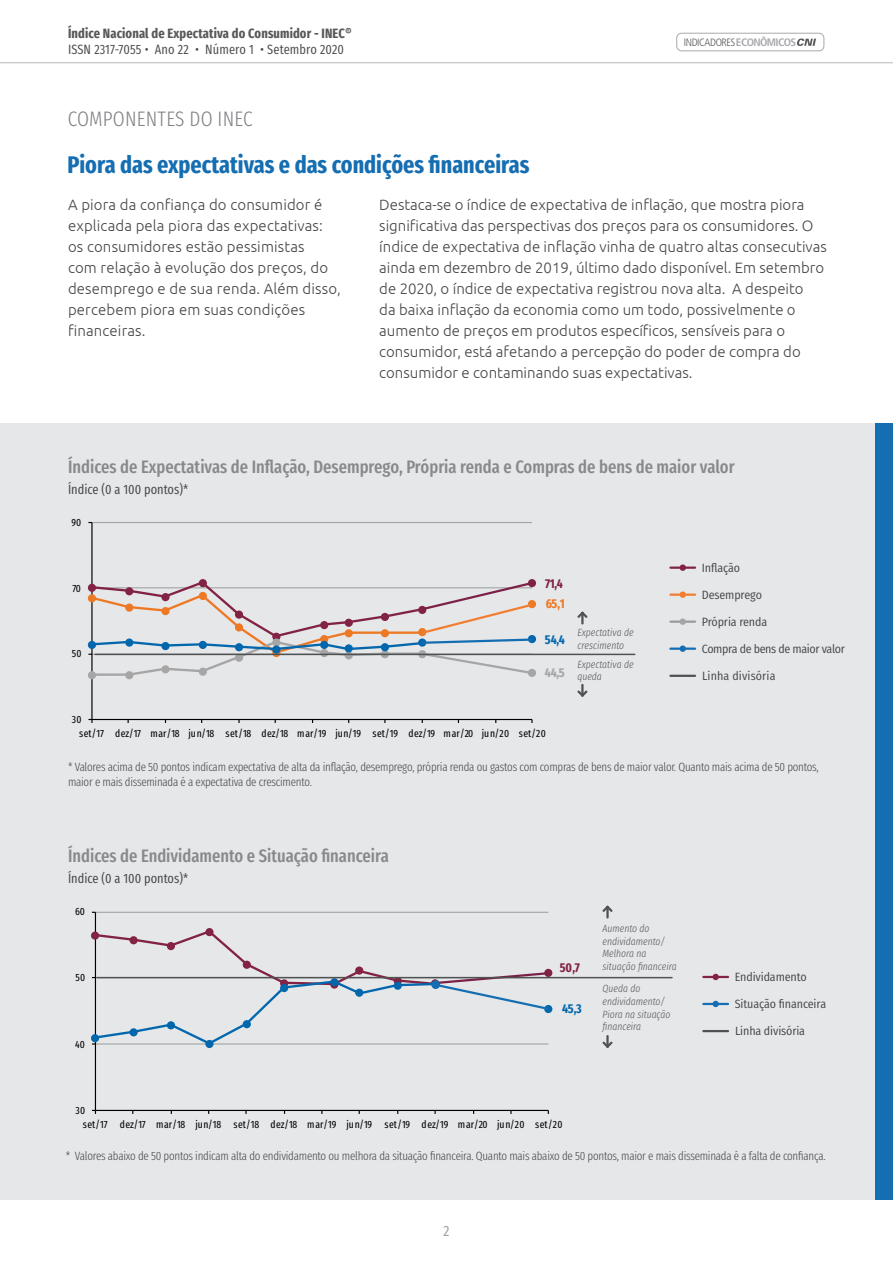
<style>
.page{position:relative;width:893px;height:1263px;background:#fff}
.page>*{position:absolute;margin:0;border:0;box-sizing:border-box;transform-origin:0 0}
.Titulo_da_capa{font:700 24px "Fira Sans Compressed";color:#156eb1}
.t1{font:300 21px "Fira Sans Compressed";letter-spacing:.01em;color:#808285}
.Titulo_do_grafico{font:500 18px "Fira Sans Compressed";color:#87898c}
.Texto_corrido{font:300 15px/21px "Ubuntu";color:#454647}
.t2{font:15px "Fira Sans Compressed";color:#454647}
.t3{font:700 13.5px "Fira Sans Compressed";letter-spacing:.01em;color:#57585a}
.t4{font:13.5px "Fira Sans Compressed";letter-spacing:.01em;color:#4b4c4d}
.Titulo_do_grafico-2{font:13.5px "Fira Sans Compressed";color:#454647}
.t5{font:700 12.75px/20.7px "Fira Sans Compressed";color:#822344}
.t6{font:700 12.75px "Fira Sans Compressed";color:#0367ad}
.t7{font:700 12.75px "Fira Sans Compressed";color:#a5a5a5}
.t8{font:300 12px/15px "Fira Sans Compressed";letter-spacing:-.02em;color:#454647}
.Grafico_legenda{font:12px "Fira Sans Condensed";letter-spacing:-.01em;color:#454647}
.Grafico_legenda-2{font:12px "Fira Sans Condensed";letter-spacing:-.03em;color:#454647}
.Grafico_legenda-3{font:12px "Fira Sans Condensed";letter-spacing:.01em;color:#454647}
.t9{font:300 condensed 10.65px "Frutiger LT Pro";letter-spacing:-.035em;color:#57585a}
.t10{font:10.5px "Fira Sans Compressed";letter-spacing:-.01em;color:#000}
.t11{font:italic 300 10.5px/12.6px "Fira Sans Compressed";color:#57585a}
.s1{font-weight:700;font-size:10.8px;color:#a8a9ad}
.s2{color:#ed7924}
</style>
<div class="page">
<hr style="left:0;top:62px;width:893px;height:1px;background:#808285">
<div style="left:676px;top:33px;width:148px;height:18px;border:1px solid #a8a9ad;border-radius:5px"></div>
<svg style="left:797px;top:39px;width:19px;height:7px"></svg>
<div style="left:0;top:423px;width:893px;height:776px;background:#e6e7e9"></div>
<div style="left:876px;top:423px;width:17px;height:776px;background:#156eb1"></div>
<hr style="left:703px;top:976px;width:25px;height:2px;background:#822344">
<div style="left:712px;top:974px;width:7px;height:6px;background:#822344;border-radius:50%"></div>
<hr style="left:703px;top:1003px;width:25px;height:2px;background:#156eb1">
<div style="left:712px;top:1001px;width:7px;height:6px;background:#156eb1;border-radius:50%"></div>
<hr style="left:703px;top:1030px;width:25px;height:2px;background:#4f5252">
<hr style="left:670px;top:566px;width:25px;height:3px;background:#822344">
<div style="left:680px;top:564px;width:6px;height:7px;background:#822344;border-radius:50%"></div>
<hr style="left:670px;top:593px;width:25px;height:3px;background:#f27e31">
<div style="left:680px;top:591px;width:6px;height:7px;background:#f27e31;border-radius:50%"></div>
<hr style="left:670px;top:620px;width:25px;height:3px;background:#989b9c">
<div style="left:680px;top:618px;width:6px;height:7px;background:#a5a5a5;border-radius:50%"></div>
<hr style="left:670px;top:647px;width:25px;height:3px;background:#156eb1">
<div style="left:680px;top:645px;width:6px;height:7px;background:#156eb1;border-radius:50%"></div>
<hr style="left:670px;top:675px;width:25px;height:2px;background:#4f5252">
<svg style="left:602px;top:1035px;width:11px;height:13px"></svg>
<svg style="left:602px;top:906px;width:11px;height:12px"></svg>
<hr style="left:92px;top:522px;width:440px;height:1px;background:#a6a6a6">
<hr style="left:91px;top:522px;width:2px;height:197px;background:#000">
<hr style="left:92px;top:719px;width:440px;height:1px;background:#000">
<svg style="left:88px;top:719px;width:5px;height:4px"></svg>
<div style="left:88px;top:671px;width:8px;height:8px;background:#a6a6a6;border-radius:50%"></div>
<div style="left:125px;top:671px;width:8px;height:8px;background:#a6a6a6;border-radius:50%"></div>
<svg style="left:88px;top:580px;width:448px;height:97px"></svg>
<hr style="left:95px;top:654px;width:540px;height:1px;background:#4f5252">
<svg style="left:577px;top:684px;width:10px;height:13px"></svg>
<svg style="left:577px;top:612px;width:10px;height:12px"></svg>
<hr style="left:95px;top:912px;width:453px;height:1px;background:#a6a6a6">
<hr style="left:95px;top:912px;width:1px;height:198px;background:#000">
<hr style="left:95px;top:1110px;width:453px;height:1px;background:#000">
<div style="left:544px;top:969px;width:8px;height:8px;background:#822344;border-radius:50%"></div>
<svg style="left:205px;top:1040px;width:9px;height:8px"></svg>
<div style="left:544px;top:1005px;width:8px;height:8px;background:#0367ad;border-radius:50%"></div>
<svg style="left:92px;top:929px;width:459px;height:117px"></svg>
<hr style="left:97px;top:977px;width:575px;height:1px;background:#4f5252">
<div style="left:431px;top:980px;width:9px;height:9px;background:#146eb2;border-radius:50%"></div>
<p class="t3" style="left:68px;top:22px;width:285px">Índice Nacional de Expectativa do Consumidor - INEC<sup>®</sup></p>
<p class="t4" style="left:68px;top:39px;width:278px">ISSN 2317-7055 • Ano 22 • Número 1 • Setembro 2020</p>
<p class="t9" style="left:684px;top:36px;width:114px">INDICADORES<span class="s1">ECONÔMICOS</span></p>
<p class="t1" style="left:68px;top:104px;width:187px">COMPONENTES DO INEC</p>
<p class="Titulo_da_capa" style="left:68px;top:145px;width:463px">Piora das expectativas e das condições financeiras</p>
<p class="Texto_corrido" style="left:68px;top:194px;width:274px">A piora da confiança do consumidor é explicada pela piora das expectativas: os consumidores estão pessimistas<br>com relação à evolução dos preços, do desemprego e de sua renda. Além disso, percebem piora em suas condições financeiras.</p>
<p class="Texto_corrido" style="left:379px;top:194px;width:449px">Destaca-se o índice de expectativa de inflação, que mostra piora significativa das perspectivas dos preços para os consumidores. O índice de expectativa de inflação vinha de quatro altas consecutivas ainda em dezembro de 2019, último dado disponível. Em setembro de 2020, o índice de expectativa registrou nova alta. A despeito<br>da baixa inflação da economia como um todo, possivelmente o aumento de preços em produtos específicos, sensíveis para o consumidor, está afetando a percepção do poder de compra do consumidor e contaminando suas expectativas.</p>
<p class="Titulo_do_grafico" style="left:68px;top:452px;width:668px">Índices de Expectativas de Inflação, Desemprego, Própria renda e Compras de bens de maior valor</p>
<p class="Titulo_do_grafico-2" style="left:68px;top:479px;width:122px">Índice (0 a 100 pontos)*</p>
<p class="t10" style="left:72px;top:514px;width:11px">90</p>
<p class="t10" style="left:72px;top:580px;width:10px">70</p>
<p class="t10" style="left:72px;top:646px;width:11px">50</p>
<p class="t5" style="left:545px;top:572px;width:21px">71,4<br><span class="s2">65,1</span></p>
<p class="t6" style="left:545px;top:629px;width:22px">54,4</p>
<p class="t7" style="left:545px;top:661px;width:21px">44,5</p>
<p class="t11" style="left:577px;top:626px;width:58px">Expectativa de</p>
<p class="t11" style="left:577px;top:639px;width:48px">crescimento</p>
<p class="t11" style="left:577px;top:658px;width:58px">Expectativa de</p>
<p class="t11" style="left:577px;top:670px;width:26px">queda</p>
<p class="t10" style="left:72px;top:712px;width:11px">30</p>
<p class="t10" style="left:79px;top:725px;width:468px">set/17 dez/17 mar/18 jun/18 set/18 dez/18 mar/19 jun/19 set/19 dez/19 mar/20 jun/20 set/20</p>
<p class="Grafico_legenda" style="left:702px;top:559px;width:40px">Inflação</p>
<p class="Grafico_legenda" style="left:702px;top:586px;width:62px">Desemprego</p>
<p class="Grafico_legenda" style="left:702px;top:613px;width:67px">Própria renda</p>
<p class="Grafico_legenda-2" style="left:702px;top:640px;width:145px">Compra de bens de maior valor</p>
<p class="Grafico_legenda-3" style="left:702px;top:667px;width:75px">Linha divisória</p>
<p class="t8" style="left:68px;top:760px;width:752px">* Valores acima de 50 pontos indicam expectativa de alta da inflação, desemprego, própria renda ou gastos com compras de bens de maior valor. Quanto mais acima de 50 pontos, maior e mais disseminada é a expectativa de crescimento.</p>
<p class="Titulo_do_grafico" style="left:68px;top:841px;width:322px">Índices de Endividamento e Situação financeira</p>
<p class="Titulo_do_grafico-2" style="left:68px;top:868px;width:122px">Índice (0 a 100 pontos)*</p>
<p class="t10" style="left:75px;top:904px;width:11px">60</p>
<p class="t10" style="left:76px;top:970px;width:11px">50</p>
<p class="t10" style="left:75px;top:1036px;width:11px">40</p>
<p class="t5" style="left:560px;top:956px;width:22px">50,7</p>
<p class="t6" style="left:562px;top:998px;width:21px">45,3</p>
<p class="t11" style="left:603px;top:922px;width:76px">Aumento do endividamento/<br>Melhora na situação financeira</p>
<p class="t11" style="left:603px;top:982px;width:69px">Queda do endividamento/<br>Piora na situação financeira</p>
<p class="t10" style="left:76px;top:1102px;width:11px">30</p>
<p class="t10" style="left:83px;top:1116px;width:481px">set/17 dez/17 mar/18 jun/18 set/18 dez/18 mar/19 jun/19 set/19 dez/19 mar/20 jun/20 set/20</p>
<p class="Grafico_legenda" style="left:735px;top:968px;width:73px">Endividamento</p>
<p class="Grafico_legenda" style="left:735px;top:995px;width:93px">Situação financeira</p>
<p class="Grafico_legenda" style="left:735px;top:1022px;width:72px">Linha divisória</p>
<p class="t8" style="left:66px;top:1148px;width:761px">* Valores abaixo de 50 pontos indicam alta do endividamento ou melhora da situação financeira. Quanto mais abaixo de 50 pontos, maior e mais disseminada é a falta de confiança.</p>
<p class="t2" style="left:443px;top:1219px;width:8px">2</p>
</div>
